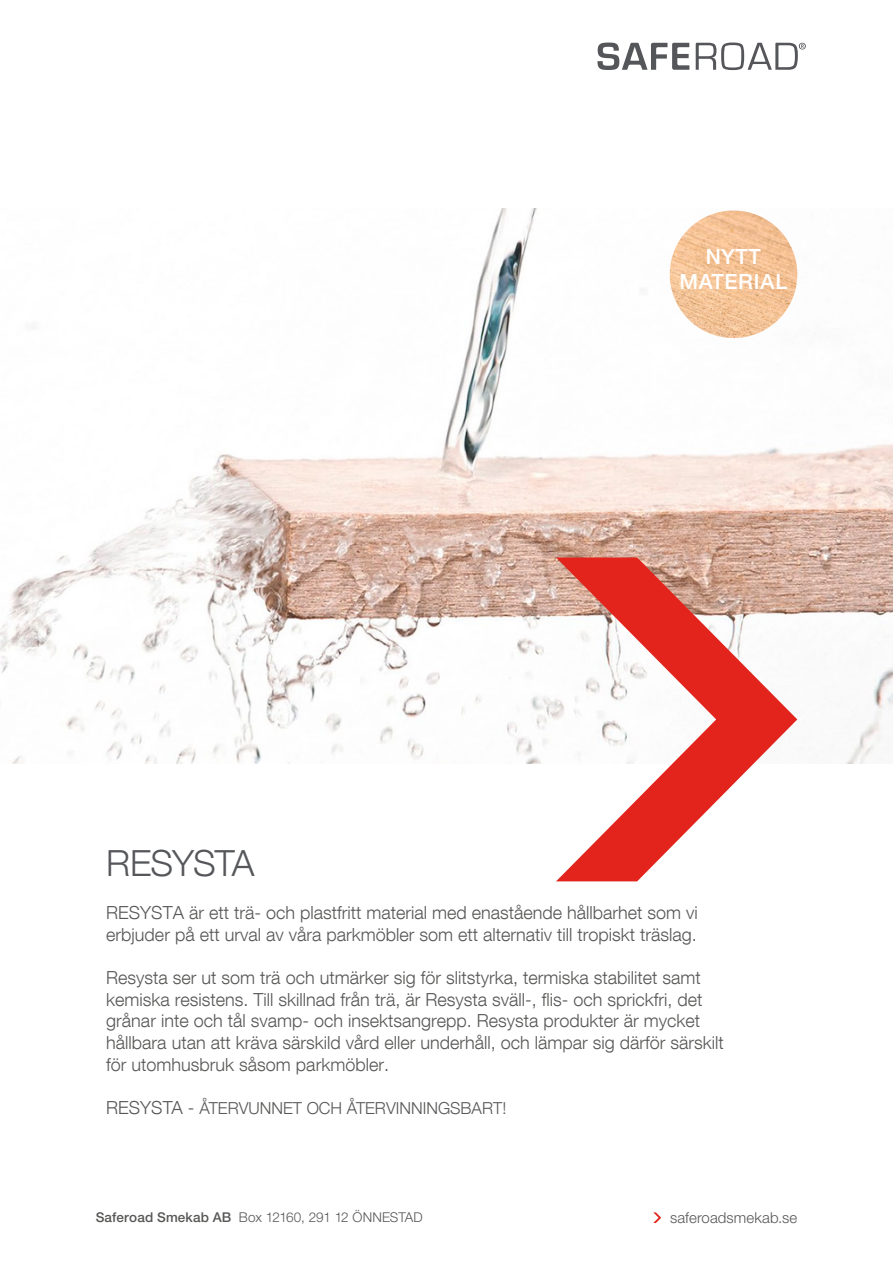
<style>
.page{position:relative;width:893px;height:1263px;background:#fff}
.page>*{position:absolute;margin:0;border:0;box-sizing:border-box;transform-origin:0 0}
.t1{font:300 36px "Helvetica Neue LT Com";letter-spacing:-.025em;color:#55575a}
.t2{font:500 21px/25.2px "Helvetica Neue LT Pro";letter-spacing:.03em;color:#fff;text-align:center}
.t3{font:300 18px/21.6px "Helvetica Neue LT Com";color:#575756}
.t4{font:300 16.5px "Helvetica Neue LT Com";color:#575756}
.t5{font:300 15px "Helvetica Neue LT Pro";letter-spacing:.005em;color:#575756}
.t6{font:300 13.5px "Helvetica Neue LT Pro";letter-spacing:-.005em;color:#575756}
.s1{font-size:18px}
.s2{font-weight:500}
</style>
<div class="page">
<svg style="left:696px;top:43px;width:110px;height:27px"></svg>
<svg style="left:597px;top:43px;width:92px;height:27px"></svg>
<svg style="left:653px;top:1212px;width:8px;height:11px"></svg>
<img style="left:0;top:208px;width:893px;height:555px">
<svg style="left:556px;top:557px;width:241px;height:324px"></svg>
<img style="left:670px;top:211px;width:127px;height:127px;border-radius:63px">
<p class="t2" style="left:680px;top:243px;width:109px">Nytt material</p>
<h1 class="t1" style="left:106px;top:841px;width:150px">Resysta</h1>
<p class="t3" style="left:106px;top:902px;width:593px">Resysta är ett trä- och plastfritt material med enastående hållbarhet som vi erbjuder på ett urval av våra parkmöbler som ett alternativ till tropiskt träslag.</p>
<p class="t3" style="left:106px;top:967px;width:619px">Resysta ser ut som trä och utmärker sig för slitstyrka, termiska stabilitet samt kemiska resistens. Till skillnad från trä, är Resysta sväll-, flis- och sprickfri, det grånar inte och tål svamp- och insektsangrepp. Resysta produkter är mycket hållbara utan att kräva särskild vård eller underhåll, och lämpar sig därför särskilt för utomhusbruk såsom parkmöbler.</p>
<p class="t3" style="left:106px;top:1096px;width:24px">RESYSTA</p>
<p class="t4" style="left:188px;top:1098px;width:320px"><span class="s1">-</span> återvunnet och återvinningsbart!</p>
<p class="t6" style="left:96px;top:1208px;width:329px"><span class="s2">Saferoad Smekab AB</span> Box 12160, 291 12 ÖNNESTAD</p>
<p class="t5" style="left:670px;top:1208px;width:129px">saferoadsmekab.se</p>
</div>
